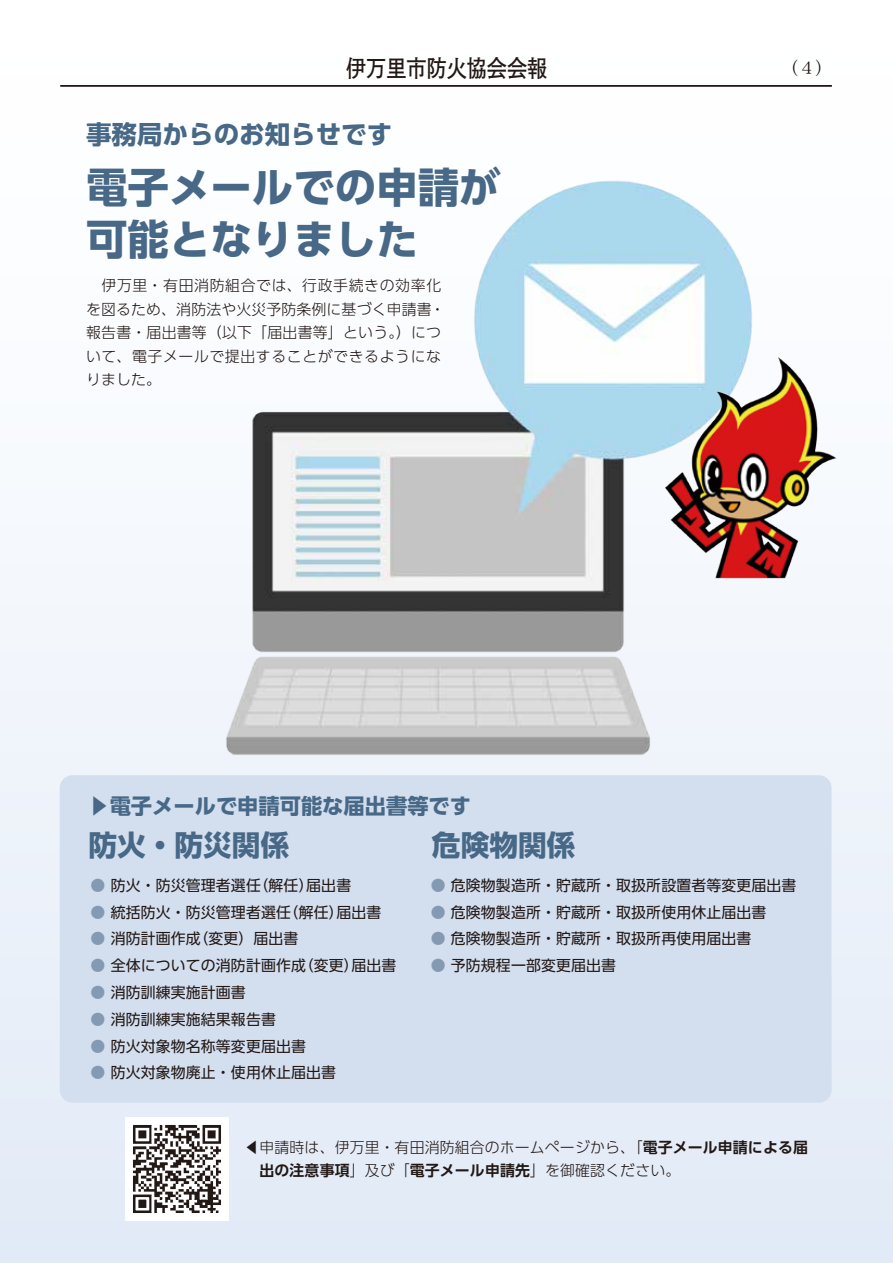
<style>
.page{position:relative;width:893px;height:1263px;background:#fff}
.page>*{position:absolute;margin:0;border:0;box-sizing:border-box;transform-origin:0 0}
.t1{font:700 41.4px/52.1px "UD Shin Go Pro";color:#476886}
.t2{font:700 28.65px "UD Shin Go Pro";color:#476886}
.t3{font:700 25.5px "UD Shin Go Pro";color:#476886}
.t4{font:23.4px "Toppan Bunkyu Gothic Pr 6 N DB";color:#221815;scale:.86 1}
.t5{font:700 21.3px "UD Shin Go Pro";color:#476886}
.t6{font:20.25px "DF Mincho P Std W3";color:#221815}
.t7{font:16.95px "DF Mincho P Std W5";color:#221815}
.t8{font:14.85px "UD Shin Go Pro";letter-spacing:.01em;color:#221815}
.t9{font:300 14.85px/23.4px "UD Shin Go Pro";letter-spacing:.04em;color:#221815}
.t10{font:300 14.85px "UD Shin Go Pro";letter-spacing:.015em;color:#221815}
.t11{font:700 14.85px "UD Shin Go Pro De";letter-spacing:.01em;color:#221815}
.s1{color:#849ab3}
.s2{font-family:"UD Shin Go Pro De";font-weight:700}
.s3{font-family:"UD Shin Go Pro";font-weight:300}
</style>
<div class="page">
<div style="left:0;top:0;width:893px;height:1263px;background:linear-gradient(to bottom,#fff,#e3ebf7)"></div>
<div style="left:60px;top:775px;width:771px;height:328px;background:#d3deee;border-radius:13px"></div>
<img style="left:170px;top:149px;width:638px;height:609px">
<img style="left:663px;top:354px;width:176px;height:226px">
<img style="left:125px;top:1117px;width:104px;height:103px">
<hr style="left:60px;top:85px;width:772px;height:2px;background:#221815">
<h3 class="t4" style="left:346px;top:55px;width:235px">伊万里市防火協会会報</h3>
<h3 class="t3" style="left:86px;top:113px;width:308px">事務局からのお知らせです</h3>
<h1 class="t1" style="left:86px;top:161px;width:416px">電子メールでの申請が可能となりました</h1>
<p class="t9" style="left:86px;top:274px;width:360px">　伊万里・有田消防組合では、行政手続きの効率化を図るため、消防法や火災予防条例に基づく申請書・報告書・届出書等（以下「届出書等」という。）について、電子メールで提出することができるようになりました。</p>
<h3 class="t5" style="left:88px;top:788px;width:384px">▶電子メールで申請可能な届出書等です</h3>
<h2 class="t2" style="left:432px;top:821px;width:145px">危険物関係</h2>
<h2 class="t2" style="left:88px;top:821px;width:202px">防火・防災関係</h2>
<p class="t7" style="left:781px;top:59px;width:19px">)</p>
<p class="t7" style="left:816px;top:59px;width:10px">(</p>
<h3 class="t6" style="left:801px;top:56px;width:12px">4</h3>
<p class="t8" style="left:254px;top:873px;width:61px">（解任）</p>
<p class="t8" style="left:91px;top:873px;width:172px"><span class="s1">●</span> 防火・防災管理者選任</p>
<p class="t8" style="left:306px;top:873px;width:46px">届出書</p>
<p class="t8" style="left:431px;top:873px;width:367px"><span class="s1">●</span> 危険物製造所・貯蔵所・取扱所設置者等変更届出書</p>
<p class="t8" style="left:284px;top:900px;width:61px">（解任）</p>
<p class="t8" style="left:91px;top:900px;width:202px"><span class="s1">●</span> 統括防火・防災管理者選任</p>
<p class="t8" style="left:336px;top:900px;width:46px">届出書</p>
<p class="t8" style="left:431px;top:900px;width:337px"><span class="s1">●</span> 危険物製造所・貯蔵所・取扱所使用休止届出書</p>
<p class="t8" style="left:193px;top:927px;width:107px">（変更）届出書</p>
<p class="t8" style="left:91px;top:927px;width:112px"><span class="s1">●</span> 消防計画作成</p>
<p class="t8" style="left:431px;top:927px;width:322px"><span class="s1">●</span> 危険物製造所・貯蔵所・取扱所再使用届出書</p>
<p class="t8" style="left:299px;top:953px;width:61px">（変更）</p>
<p class="t8" style="left:91px;top:953px;width:217px"><span class="s1">●</span> 全体についての消防計画作成</p>
<p class="t8" style="left:91px;top:980px;width:157px"><span class="s1">●</span> 消防訓練実施計画書</p>
<p class="t8" style="left:91px;top:1007px;width:187px"><span class="s1">●</span> 消防訓練実施結果報告書</p>
<p class="t8" style="left:91px;top:1034px;width:217px"><span class="s1">●</span> 防火対象物名称等変更届出書</p>
<p class="t8" style="left:91px;top:1061px;width:247px"><span class="s1">●</span> 防火対象物廃止・使用休止届出書</p>
<p class="t8" style="left:351px;top:953px;width:46px">届出書</p>
<p class="t8" style="left:431px;top:953px;width:187px"><span class="s1">●</span> 予防規程一部変更届出書</p>
<p class="t10" style="left:244px;top:1135px;width:565px">◀申請時は、伊万里・有田消防組合のホームページから、「<span class="s2">電子メール申請による届</span></p>
<p class="t11" style="left:260px;top:1158px;width:422px">出の注意事項<span class="s3">」及び「</span>電子メール申請先<span class="s3">」を御確認ください。</span></p>
</div>
